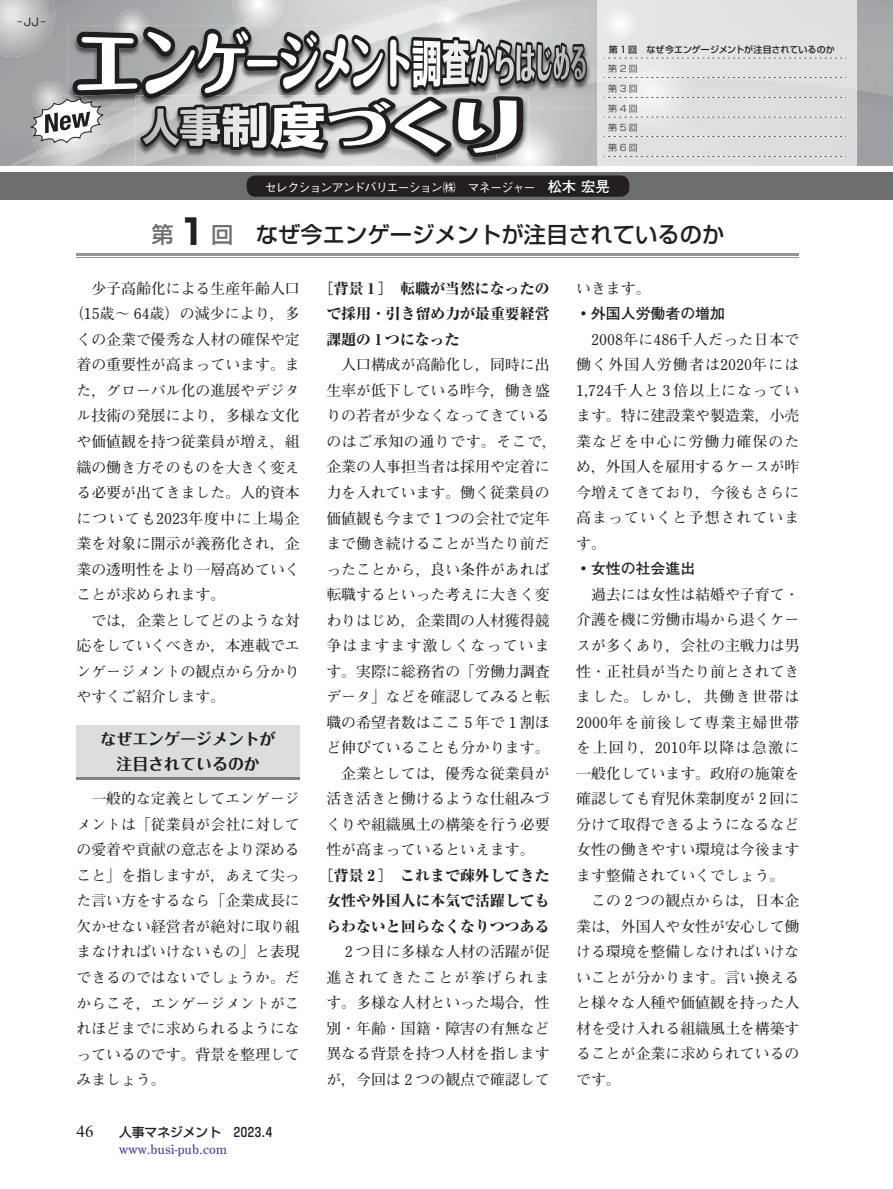
<style>
.page{position:relative;width:893px;height:1189px;background:#fff}
.page>*{position:absolute;margin:0;border:0;box-sizing:border-box;transform-origin:0 0}
.t1{font:22.35px "Shin Go Pr 6 N Medium 90 msp RKSJ H";color:#231f20}
.t2{font:15.9px/25.5px "Folk Pro Bold 90 msp RKSJ H";color:#231f20;text-align:center}
.t3{font:14.85px/25.5px "Futo Min A101 Pr 6 N Bold 90 msp RKSJ H";color:#231f20;text-align:justify}
.t4{font:14.85px/25.5px "Ryumin Pr 6 N Heavy 90 msp RKSJ H";color:#231f20;text-align:justify}
.t5{font:14.85px "Futo Go B101 Pr 6 N Bold 90 msp RKSJ H";color:#231f20}
.t6{font:14.85px "Futo Min A101 Pr 6 N Bold 90 msp RKSJ H";letter-spacing:.085em;color:#231f20}
.t7{font:12.75px "Century Old Style";letter-spacing:.02em;color:#354096}
.t8{font:12.75px "Shin Go Pr 6 N Medium 90 msp RKSJ H";color:#231f20}
.t9{font:12.15px "Gothic BBB Pr 6 N Medium 90 msp RKSJ H";letter-spacing:-.09em;color:#fff}
.t10{font:10.65px "Gothic MB101 Pr 6 N Regular 90 msp RKSJ H";color:#231f20}
.t11{font:9px "Shin Go Pr 6 N Medium 90 msp RKSJ H";color:#231f20}
.t12{font:9px/19.6px "Shin Go Pr 6 N Light 90 msp RKSJ H";letter-spacing:.265em;color:#231f20;text-align:justify}
.s1{font-family:"Futo Go B101 Pr 6 N Bold 90 msp RKSJ H";font-size:14.4px}
.s2{color:#6d6e70}
.s3{font-family:"Shin Go Pr 6 N Bold 90 msp RKSJ H";font-size:35.1px}
</style>
<div class="page">
<div style="left:77px;top:725px;width:223px;height:54px;background:#dcddde"></div>
<hr style="left:77px;top:776px;width:223px;height:3px;background:#808285">
<img style="left:232px;top:0;width:51px;height:26px">
<img style="left:115px;top:10px;width:34px;height:16px">
<img style="left:460px;top:17px;width:22px;height:9px">
<img style="left:442px;top:17px;width:18px;height:9px">
<img style="left:528px;top:157px;width:32px;height:9px">
<img style="left:33px;top:157px;width:76px;height:9px">
<img style="left:0;top:0;width:55px;height:57px">
<img style="left:135px;top:157px;width:393px;height:9px">
<div style="left:0;top:172px;width:893px;height:28px;background:#6d6e70"></div>
<div style="left:597px;top:0;width:260px;height:166px;background:#e0e1e1"></div>
<img style="left:603px;top:7px;width:34px;height:34px;border-radius:50%">
<img style="left:612px;top:54px;width:76px;height:76px;border-radius:50%">
<svg style="left:28px;top:26px;width:559px;height:131px"></svg>
<div style="left:247px;top:175px;width:382px;height:22px;background:#231f20;border-radius:9px"></div>
<hr style="left:77px;top:253px;width:722px;height:2px;background:#939598">
<hr style="left:77px;top:257px;width:722px;height:1px;background:#939598">
<svg style="left:604px;top:58px;width:242px;height:1px"></svg>
<svg style="left:604px;top:77px;width:242px;height:1px"></svg>
<svg style="left:604px;top:97px;width:242px;height:1px"></svg>
<svg style="left:604px;top:117px;width:242px;height:1px"></svg>
<svg style="left:604px;top:136px;width:242px;height:1px"></svg>
<svg style="left:604px;top:156px;width:242px;height:1px"></svg>
<p class="t10" style="left:17px;top:18px;width:30px">-JJ-</p>
<p class="t11" style="left:609px;top:46px;width:227px">第 1回 なぜ今エンゲージメントが注目されているのか</p>
<p class="t12" style="left:608px;top:60px;width:31px">第2回第3回第4回第5回第6回</p>
<p class="t9" style="left:264px;top:182px;width:347px">セレクションアンドバリエーション㈱　マネージャー　<span class="s1">松木 宏晃</span></p>
<h1 class="t1" style="left:151px;top:226px;width:575px"><span class="s2">第</span> <span class="s3">1</span> <span class="s2">回</span>　なぜ今エンゲージメントが注目されているのか</h1>
<p class="t3" style="left:77px;top:277px;width:225px">　少子高齢化による生産年齢人口</p>
<p class="t3" style="left:69px;top:303px;width:232px">（15歳～ 64歳）の減少により，多</p>
<p class="t3" style="left:77px;top:328px;width:225px">くの企業で優秀な人材の確保や定</p>
<p class="t3" style="left:77px;top:354px;width:225px">着の重要性が高まっています。ま</p>
<p class="t3" style="left:77px;top:379px;width:225px">た，グローバル化の進展やデジタ</p>
<p class="t3" style="left:77px;top:405px;width:225px">ル技術の発展により，多様な文化</p>
<p class="t3" style="left:77px;top:430px;width:225px">や価値観を持つ従業員が増え，組</p>
<p class="t3" style="left:77px;top:456px;width:225px">織の働き方そのものを大きく変え</p>
<p class="t3" style="left:77px;top:481px;width:225px">る必要が出てきました。人的資本</p>
<p class="t6" style="left:77px;top:512px;width:225px">についても2023年度中に上場企</p>
<p class="t3" style="left:77px;top:532px;width:225px">業を対象に開示が義務化され，企</p>
<p class="t3" style="left:77px;top:558px;width:225px">業の透明性をより一層高めていく</p>
<p class="t3" style="left:77px;top:583px;width:150px">ことが求められます。</p>
<p class="t3" style="left:77px;top:609px;width:225px">　では，企業としてどのような対</p>
<p class="t3" style="left:77px;top:635px;width:225px">応をしていくべきか，本連載でエ</p>
<p class="t3" style="left:77px;top:660px;width:225px">ンゲージメントの観点から分かり</p>
<p class="t3" style="left:77px;top:686px;width:150px">やすくご紹介します。</p>
<p class="t2" style="left:100px;top:728px;width:177px">なぜエンゲージメントが注目されているのか</p>
<p class="t3" style="left:77px;top:788px;width:225px">　一般的な定義としてエンゲージメントは「従業員が会社に対しての愛着や貢献の意志をより深めること」を指しますが，あえて尖った言い方をするなら「企業成長に欠かせない経営者が絶対に取り組まなければいけないもの」と表現できるのではないでしょうか。だからこそ，エンゲージメントがこれほどまでに求められるようになっているのです。背景を整理してみましょう。</p>
<p class="t8" style="left:119px;top:1127px;width:155px">人事マネジメント　2023.4</p>
<p class="t7" style="left:119px;top:1144px;width:109px">www.busi-pub.com</p>
<p class="t4" style="left:326px;top:277px;width:225px;text-indent:-7px">［背景 1 ］　転職が当然になったので採用・引き留め力が最重要経営課題の 1 つになった</p>
<p class="t3" style="left:326px;top:354px;width:232px;text-align:left">　人口構成が高齢化し，同時に出生率が低下している昨今，働き盛りの若者が少なくなってきているのはご承知の通りです。そこで，企業の人事担当者は採用や定着に力を入れています。働く従業員の価値観も今まで 1 つの会社で定年まで働き続けることが当たり前だったことから，良い条件があれば転職するといった考えに大きく変わりはじめ，企業間の人材獲得競争はますます激しくなっています。実際に総務省の「労働力調査データ」などを確認してみると転職の希望者数はここ 5 年で 1 割ほど伸びていることも分かります。　企業としては，優秀な従業員が活き活きと働けるような仕組みづくりや組織風土の構築を行う必要性が高まっているといえます。</p>
<p class="t4" style="left:319px;top:864px;width:232px;text-align:center">［背景 2 ］　これまで疎外してきた女性や外国人に本気で活躍してもらわないと回らなくなりつつある</p>
<p class="t3" style="left:326px;top:941px;width:225px">　 2 つ目に多様な人材の活躍が促進されてきたことが挙げられます。多様な人材といった場合，性別・年齢・国籍・障害の有無など異なる背景を持つ人材を指しますが，今回は 2 つの観点で確認して</p>
<p class="t3" style="left:576px;top:277px;width:76px">いきます。</p>
<p class="t5" style="left:576px;top:308px;width:150px">•外国人労働者の増加</p>
<p class="t3" style="left:576px;top:328px;width:225px">　2008年に486千人だった日本で働く外国人労働者は2020年には1,724千人と 3 倍以上になっています。特に建設業や製造業，小売業などを中心に労働力確保のため，外国人を雇用するケースが昨今増えてきており，今後もさらに高まっていくと予想されています。</p>
<p class="t5" style="left:576px;top:563px;width:121px">•女性の社会進出</p>
<p class="t3" style="left:576px;top:583px;width:225px;text-align:left">　過去には女性は結婚や子育て・介護を機に労働市場から退くケースが多くあり，会社の主戦力は男性・正社員が当たり前とされてきました。しかし，共働き世帯は<br>2000年を前後して専業主婦世帯を上回り，2010年以降は急激に一般化しています。政府の施策を確認しても育児休業制度が 2 回に分けて取得できるようになるなど女性の働きやすい環境は今後ますます整備されていくでしょう。　この 2 つの観点からは，日本企業は，外国人や女性が安心して働ける環境を整備しなければいけないことが分かります。言い換えると様々な人種や価値観を持った人材を受け入れる組織風土を構築することが企業に求められているのです。</p>
</div>
